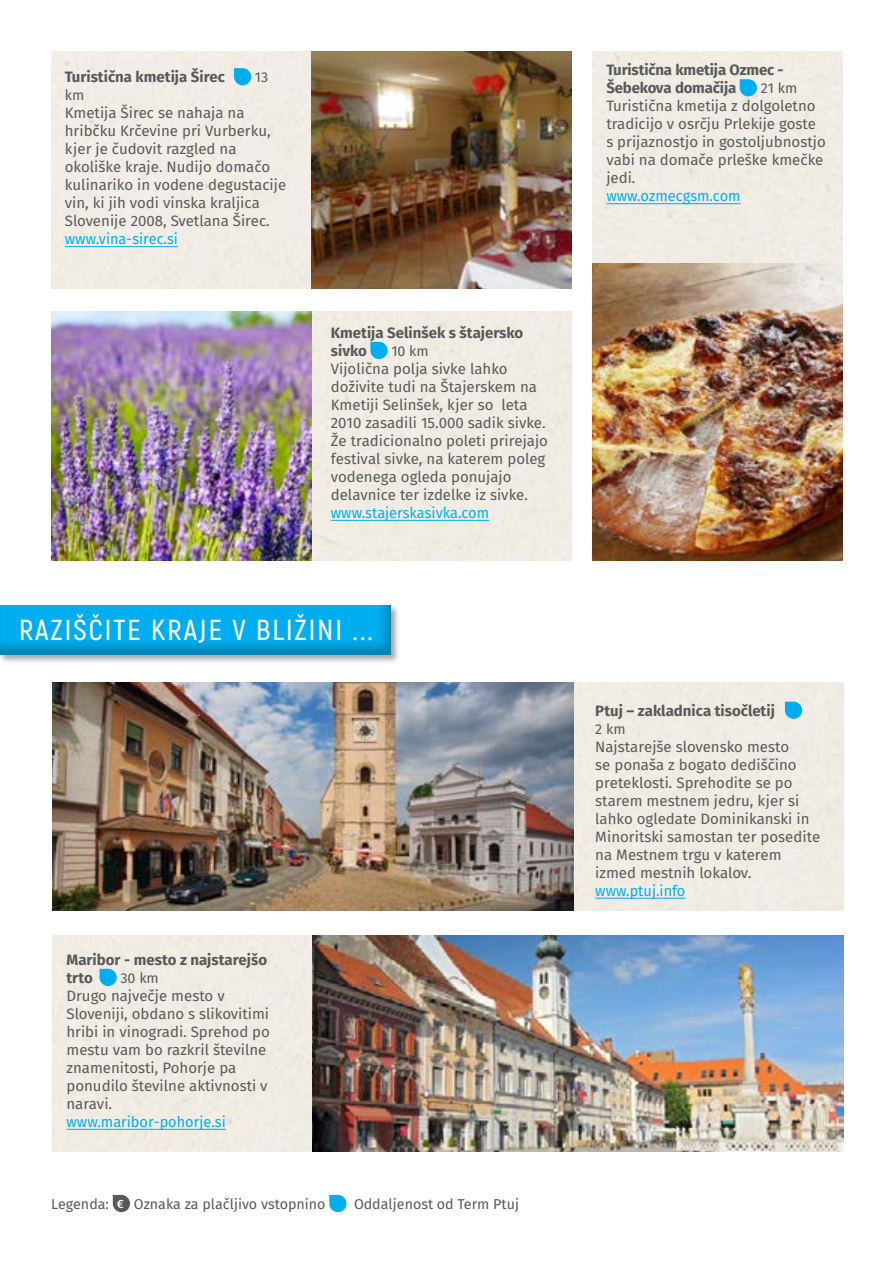
<style>
.page{position:relative;width:893px;height:1263px;background:#fff}
.page>*{position:absolute;margin:0;border:0;box-sizing:border-box;transform-origin:0 0}
.t1{font:600 28.95px "Akrobat";letter-spacing:.07em;color:#fff}
.t2{font:15px/18px "Fira Sans";color:#58595b}
.t3{font:700 15px/18px "Fira Sans";color:#58595b}
.t4{font:15px "Fira Sans";color:#00aeef}
.t5{font:14.25px "Fira Sans";color:#58595b}
.s1{font-weight:500;font-size:12px;color:#fff}
</style>
<div class="page">
<img style="left:311px;top:51px;width:260px;height:238px">
<hr style="left:65px;top:246px;width:113px;height:1px;background:#00aeef">
<svg style="left:234px;top:68px;width:17px;height:17px"></svg>
<div style="left:593px;top:51px;width:249px;height:213px;background:#f0ece3"></div>
<img style="left:593px;top:264px;width:249px;height:297px">
<hr style="left:606px;top:203px;width:135px;height:1px;background:#00aeef">
<svg style="left:740px;top:79px;width:17px;height:17px"></svg>
<div style="left:311px;top:311px;width:261px;height:250px;background:#f0ece3"></div>
<img style="left:51px;top:311px;width:260px;height:250px">
<hr style="left:331px;top:520px;width:158px;height:1px;background:#00aeef">
<svg style="left:370px;top:342px;width:18px;height:17px"></svg>
<div style="left:0;top:605px;width:399px;height:60px;background:#000;opacity:.35"></div>
<div style="left:0;top:594px;width:405px;height:62px;background:#000;opacity:.25"></div>
<div style="left:52px;top:935px;width:261px;height:217px;background:#f0ece3"></div>
<img style="left:313px;top:935px;width:530px;height:217px">
<hr style="left:66px;top:1129px;width:160px;height:1px;background:#00aeef">
<svg style="left:100px;top:969px;width:17px;height:17px"></svg>
<div style="left:573px;top:683px;width:270px;height:227px;background:#f0ece3"></div>
<img style="left:53px;top:682px;width:520px;height:228px">
<hr style="left:595px;top:898px;width:90px;height:1px;background:#00aeef">
<svg style="left:785px;top:702px;width:17px;height:17px"></svg>
<svg style="left:113px;top:1195px;width:17px;height:17px"></svg>
<svg style="left:329px;top:1195px;width:17px;height:17px"></svg>
<p class="t3" style="left:65px;top:69px;width:162px">Turistična kmetija Širec</p>
<p class="t5" style="left:255px;top:67px;width:15px">13</p>
<p class="t5" style="left:65px;top:85px;width:21px">km</p>
<p class="t2" style="left:65px;top:105px;width:223px">Kmetija Širec se nahaja na hribčku Krčevine pri Vurberku, kjer je čudovit razgled na okoliške kraje. Nudijo domačo kulinariko in vodene degustacije vin, ki jih vodi vinska kraljica<br>Slovenije 2008, Svetlana Širec.</p>
<p class="t4" style="left:65px;top:229px;width:115px">www.vina-sirec.si</p>
<p class="t3" style="left:331px;top:325px;width:194px">Kmetija Selinšek s štajersko sivko</p>
<p class="t5" style="left:391px;top:341px;width:39px">10 km</p>
<p class="t2" style="left:331px;top:361px;width:219px">Vijolična polja sivke lahko doživite tudi na Štajerskem na<br>Kmetiji Selinšek, kjer so leta<br>2010 zasadili 15.000 sadik sivke.<br>Že tradicionalno poleti prirejajo festival sivke, na katerem poleg vodenega ogleda ponujajo delavnice ter izdelke iz sivke.</p>
<p class="t4" style="left:331px;top:502px;width:160px">www.stajerskasivka.com</p>
<h1 class="t1" style="left:19px;top:612px;width:355px">RAZIŠČITE KRAJE V BLIŽINI ...</h1>
<p class="t3" style="left:66px;top:952px;width:202px">Maribor - mesto z najstarejšo trto</p>
<p class="t5" style="left:121px;top:968px;width:40px">30 km</p>
<p class="t2" style="left:66px;top:988px;width:205px">Drugo največje mesto v<br>Sloveniji, obdano s slikovitimi hribi in vinogradi. Sprehod po mestu vam bo razkril številne znamenitosti, Pohorje pa ponudilo številne aktivnosti v naravi.</p>
<p class="t4" style="left:66px;top:1111px;width:161px">www.maribor-pohorje.si</p>
<p class="t5" style="left:51px;top:1194px;width:276px">Legenda: <span class="s1">€</span> Oznaka za plačljivo vstopnino</p>
<p class="t5" style="left:354px;top:1194px;width:166px">Oddaljenost od Term Ptuj</p>
<p class="t3" style="left:606px;top:62px;width:179px">Turistična kmetija Ozmec -<br>Šebekova domačija</p>
<p class="t5" style="left:761px;top:78px;width:38px">21 km</p>
<p class="t2" style="left:606px;top:98px;width:221px">Turistična kmetija z dolgoletno tradicijo v osrčju Prlekije goste s prijaznostjo in gostoljubnostjo vabi na domače prleške kmečke jedi.</p>
<p class="t4" style="left:606px;top:186px;width:136px">www.ozmecgsm.com</p>
<p class="t3" style="left:595px;top:703px;width:181px">Ptuj – zakladnica tisočletij</p>
<p class="t5" style="left:595px;top:719px;width:32px">2 km</p>
<p class="t2" style="left:595px;top:739px;width:227px">Najstarejše slovensko mesto<br>se ponaša z bogato dediščino preteklosti. Sprehodite se po starem mestnem jedru, kjer si lahko ogledate Dominikanski in<br>Minoritski samostan ter posedite na Mestnem trgu v katerem izmed mestnih lokalov.</p>
<p class="t4" style="left:595px;top:880px;width:92px">www.ptuj.info</p>
</div>
